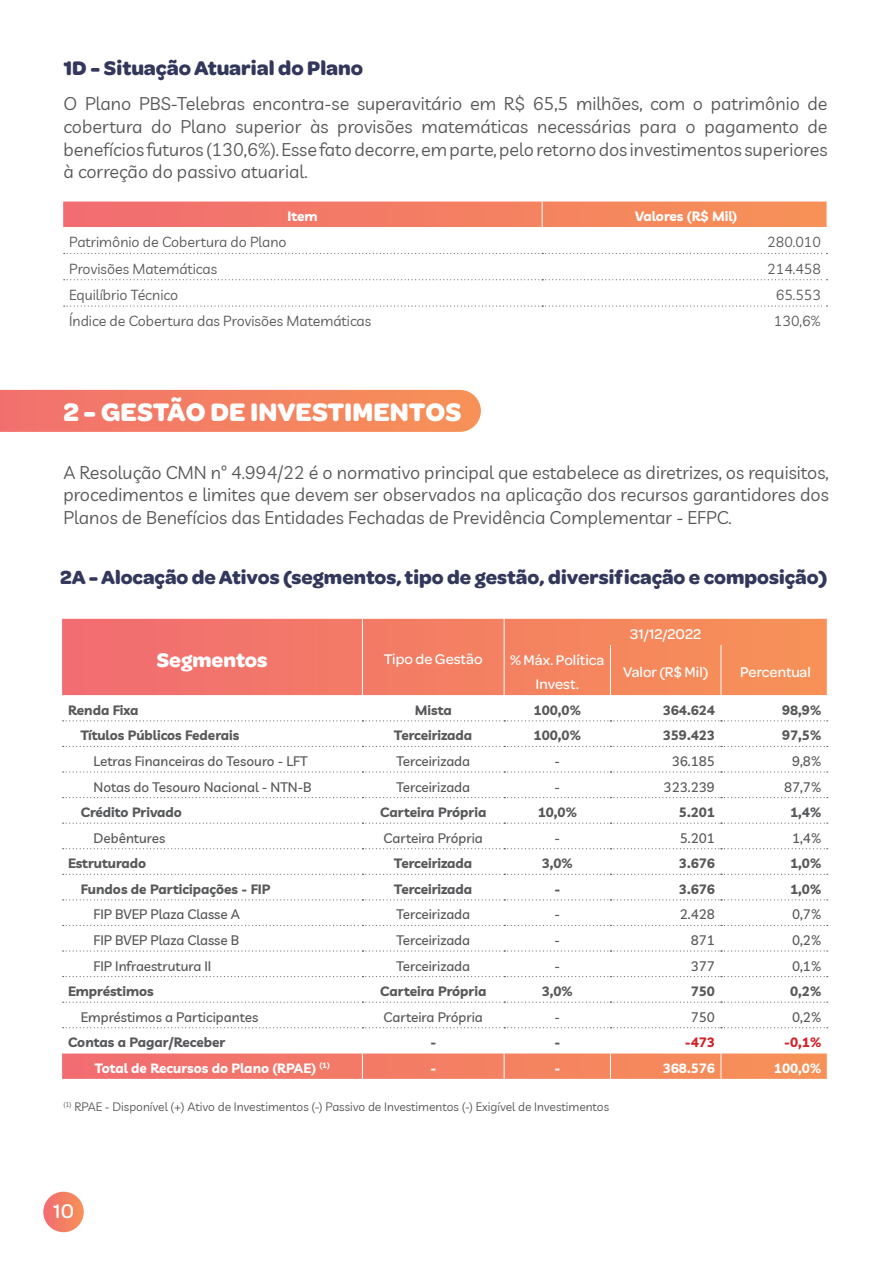
<style>
.page{position:relative;width:893px;height:1263px;background:#fff}
.page>*{position:absolute;margin:0;border:0;box-sizing:border-box;transform-origin:0 0}
.Mensagem{font:700 27px "Omnes Georgian";color:#fff}
.Mensagem-2{font:700 21px "Omnes Georgian";color:#32375b}
.Título_Tabela{font:700 21px "Omnes Georgian";color:#fff}
.t1{font:500 21px "Omnes Georgian";color:#fff}
.Mensagem-3{font:700 20.25px "Omnes Georgian";color:#32375b}
.Texto_Corrido{font:18px/22.5px "Livvic";color:#57585a;text-align:justify}
.Título_Tabela-2{font:500 15px/24px "Omnes Georgian";color:#fff;text-align:center}
.Texto_Tabela{font:14.25px "Livvic";color:#57585a}
.Texto_Tabela-2{font:500 13.5px "Livvic";color:#57585a}
.Texto_Tabela-3{font:700 13.5px "Livvic";color:#57585a}
.Título_Tabela-3{font:700 13.5px "Livvic";color:#fff}
.Texto_Tabela-4{font:700 13.5px "Livvic";color:#d32026}
.Texto_Corrido-2{font:12px "Livvic";color:#57585a}
</style>
<div class="page">
<div style="left:43px;top:1192px;width:41px;height:40px;background:linear-gradient(to right,#f26f74,#f69259);border-radius:50%"></div>
<svg style="left:0;top:390px;width:481px;height:42px;background:#f48264"></svg>
<svg style="left:62px;top:619px;width:765px;height:460px;background:#f37f64"></svg>
<svg style="left:362px;top:619px;width:1px;height:26px"></svg>
<hr style="left:362px;top:645px;width:1px;height:50px;background:#fff">
<svg style="left:504px;top:619px;width:1px;height:26px"></svg>
<hr style="left:504px;top:645px;width:1px;height:50px;background:#fff">
<hr style="left:610px;top:645px;width:1px;height:50px;background:#fff">
<hr style="left:721px;top:645px;width:1px;height:50px;background:#fff">
<svg style="left:63px;top:695px;width:765px;height:384px"></svg>
<svg style="left:64px;top:253px;width:763px;height:1px"></svg>
<svg style="left:64px;top:279px;width:763px;height:1px"></svg>
<svg style="left:64px;top:305px;width:763px;height:2px"></svg>
<svg style="left:63px;top:202px;width:764px;height:25px;background:#f37e63"></svg>
<p class="Mensagem-2" style="left:64px;top:53px;width:301px">1D - Situação Atuarial do Plano</p>
<p class="Texto_Corrido" style="left:64px;top:92px;width:766px">O Plano PBS-Telebras encontra-se superavitário em R$ 65,5 milhões, com o patrimônio de cobertura do Plano superior às provisões matemáticas necessárias para o pagamento de benefícios futuros (130,6%). Esse fato decorre, em parte, pelo retorno dos investimentos superiores à correção do passivo atuarial.</p>
<p class="Título_Tabela-3" style="left:288px;top:206px;width:32px">Item</p>
<p class="Título_Tabela-3" style="left:635px;top:206px;width:104px">Valores (R$ Mil)</p>
<p class="Texto_Tabela" style="left:69px;top:232px;width:219px">Patrimônio de Cobertura do Plano</p>
<p class="Texto_Tabela" style="left:767px;top:232px;width:55px">280.010</p>
<p class="Texto_Tabela" style="left:69px;top:258px;width:150px">Provisões Matemáticas</p>
<p class="Texto_Tabela" style="left:767px;top:258px;width:55px">214.458</p>
<p class="Texto_Tabela" style="left:69px;top:284px;width:111px">Equilíbrio Técnico</p>
<p class="Texto_Tabela" style="left:776px;top:284px;width:47px">65.553</p>
<p class="Texto_Tabela" style="left:69px;top:311px;width:304px">Índice de Cobertura das Provisões Matemáticas</p>
<p class="Texto_Tabela" style="left:774px;top:311px;width:49px">130,6%</p>
<p class="Mensagem" style="left:63px;top:393px;width:399px">2 - GESTÃO DE INVESTIMENTOS</p>
<p class="Texto_Corrido" style="left:63px;top:460px;width:767px">A Resolução CMN nº 4.994/22 é o normativo principal que estabelece as diretrizes, os requisitos, procedimentos e limites que devem ser observados na aplicação dos recursos garantidores dos Planos de Benefícios das Entidades Fechadas de Previdência Complementar - EFPC.</p>
<p class="Mensagem-3" style="left:60px;top:563px;width:769px">2A - Alocação de Ativos (segmentos, tipo de gestão, diversificação e composição)</p>
<p class="Título_Tabela" style="left:157px;top:645px;width:112px">Segmentos</p>
<p class="Título_Tabela-2" style="left:384px;top:646px;width:100px">Tipo de Gestão</p>
<p class="Título_Tabela-2" style="left:630px;top:621px;width:72px">31/12/2022</p>
<p class="Título_Tabela-2" style="left:510px;top:647px;width:96px">% Máx. Política<br>Invest.</p>
<p class="Título_Tabela-2" style="left:623px;top:659px;width:87px">Valor (R$ Mil)</p>
<p class="Título_Tabela-2" style="left:740px;top:659px;width:72px">Percentual</p>
<p class="Texto_Tabela-3" style="left:68px;top:699px;width:72px">Renda Fixa</p>
<p class="Texto_Tabela-3" style="left:415px;top:699px;width:38px">Mista</p>
<p class="Texto_Tabela-3" style="left:534px;top:699px;width:49px">100,0%</p>
<p class="Texto_Tabela-3" style="left:663px;top:699px;width:54px">364.624</p>
<p class="Texto_Tabela-3" style="left:782px;top:699px;width:41px">98,9%</p>
<p class="Texto_Tabela-3" style="left:81px;top:725px;width:160px">Títulos Públicos Federais</p>
<p class="Texto_Tabela-3" style="left:394px;top:725px;width:79px">Terceirizada</p>
<p class="Texto_Tabela-3" style="left:534px;top:725px;width:49px">100,0%</p>
<p class="Texto_Tabela-3" style="left:663px;top:725px;width:54px">359.423</p>
<p class="Texto_Tabela-3" style="left:782px;top:725px;width:41px">97,5%</p>
<p class="Texto_Tabela-2" style="left:94px;top:751px;width:216px">Letras Financeiras do Tesouro - LFT</p>
<p class="Texto_Tabela-2" style="left:396px;top:751px;width:75px">Terceirizada</p>
<p class="Texto_Tabela-2" style="left:555px;top:751px;width:7px">-</p>
<p class="Texto_Tabela-2" style="left:672px;top:751px;width:45px">36.185</p>
<p class="Texto_Tabela-2" style="left:792px;top:751px;width:31px">9,8%</p>
<p class="Texto_Tabela-2" style="left:94px;top:777px;width:219px">Notas do Tesouro Nacional - NTN-B</p>
<p class="Texto_Tabela-2" style="left:396px;top:777px;width:75px">Terceirizada</p>
<p class="Texto_Tabela-2" style="left:555px;top:777px;width:7px">-</p>
<p class="Texto_Tabela-2" style="left:664px;top:777px;width:53px">323.239</p>
<p class="Texto_Tabela-2" style="left:784px;top:777px;width:39px">87,7%</p>
<p class="Texto_Tabela-3" style="left:81px;top:802px;width:103px">Crédito Privado</p>
<p class="Texto_Tabela-3" style="left:380px;top:802px;width:108px">Carteira Própria</p>
<p class="Texto_Tabela-3" style="left:538px;top:802px;width:41px">10,0%</p>
<p class="Texto_Tabela-3" style="left:679px;top:802px;width:38px">5.201</p>
<p class="Texto_Tabela-3" style="left:790px;top:802px;width:33px">1,4%</p>
<p class="Texto_Tabela-2" style="left:94px;top:828px;width:73px">Debêntures</p>
<p class="Texto_Tabela-2" style="left:384px;top:828px;width:101px">Carteira Própria</p>
<p class="Texto_Tabela-2" style="left:555px;top:828px;width:7px">-</p>
<p class="Texto_Tabela-2" style="left:680px;top:828px;width:37px">5.201</p>
<p class="Texto_Tabela-2" style="left:792px;top:828px;width:31px">1,4%</p>
<p class="Texto_Tabela-3" style="left:68px;top:853px;width:80px">Estruturado</p>
<p class="Texto_Tabela-3" style="left:394px;top:853px;width:79px">Terceirizada</p>
<p class="Texto_Tabela-3" style="left:542px;top:853px;width:33px">3,0%</p>
<p class="Texto_Tabela-3" style="left:679px;top:853px;width:38px">3.676</p>
<p class="Texto_Tabela-3" style="left:790px;top:853px;width:33px">1,0%</p>
<p class="Texto_Tabela-3" style="left:81px;top:878px;width:191px">Fundos de Participações - FIP</p>
<p class="Texto_Tabela-3" style="left:394px;top:878px;width:79px">Terceirizada</p>
<p class="Texto_Tabela-3" style="left:554px;top:878px;width:7px">-</p>
<p class="Texto_Tabela-3" style="left:679px;top:878px;width:38px">3.676</p>
<p class="Texto_Tabela-3" style="left:790px;top:878px;width:33px">1,0%</p>
<p class="Texto_Tabela-2" style="left:94px;top:904px;width:148px">FIP BVEP Plaza Classe A</p>
<p class="Texto_Tabela-2" style="left:396px;top:904px;width:75px">Terceirizada</p>
<p class="Texto_Tabela-2" style="left:555px;top:904px;width:7px">-</p>
<p class="Texto_Tabela-2" style="left:680px;top:904px;width:37px">2.428</p>
<p class="Texto_Tabela-2" style="left:792px;top:904px;width:31px">0,7%</p>
<p class="Texto_Tabela-2" style="left:94px;top:930px;width:147px">FIP BVEP Plaza Classe B</p>
<p class="Texto_Tabela-2" style="left:396px;top:930px;width:75px">Terceirizada</p>
<p class="Texto_Tabela-2" style="left:555px;top:930px;width:7px">-</p>
<p class="Texto_Tabela-2" style="left:691px;top:930px;width:26px">871</p>
<p class="Texto_Tabela-2" style="left:792px;top:930px;width:31px">0,2%</p>
<p class="Texto_Tabela-2" style="left:94px;top:956px;width:119px">FIP Infraestrutura II</p>
<p class="Texto_Tabela-2" style="left:396px;top:956px;width:75px">Terceirizada</p>
<p class="Texto_Tabela-2" style="left:555px;top:956px;width:7px">-</p>
<p class="Texto_Tabela-2" style="left:691px;top:956px;width:26px">377</p>
<p class="Texto_Tabela-2" style="left:792px;top:956px;width:31px">0,1%</p>
<p class="Texto_Tabela-3" style="left:68px;top:981px;width:87px">Empréstimos</p>
<p class="Texto_Tabela-3" style="left:380px;top:981px;width:108px">Carteira Própria</p>
<p class="Texto_Tabela-3" style="left:542px;top:981px;width:33px">3,0%</p>
<p class="Texto_Tabela-3" style="left:691px;top:981px;width:26px">750</p>
<p class="Texto_Tabela-3" style="left:790px;top:981px;width:33px">0,2%</p>
<p class="Texto_Tabela-2" style="left:81px;top:1007px;width:179px">Empréstimos a Participantes</p>
<p class="Texto_Tabela-2" style="left:384px;top:1007px;width:101px">Carteira Própria</p>
<p class="Texto_Tabela-2" style="left:555px;top:1007px;width:7px">-</p>
<p class="Texto_Tabela-2" style="left:691px;top:1007px;width:26px">750</p>
<p class="Texto_Tabela-2" style="left:792px;top:1007px;width:31px">0,2%</p>
<p class="Texto_Tabela-3" style="left:68px;top:1032px;width:159px">Contas a Pagar/Receber</p>
<p class="Texto_Tabela-3" style="left:430px;top:1032px;width:7px">-</p>
<p class="Texto_Tabela-3" style="left:554px;top:1032px;width:7px">-</p>
<p class="Texto_Tabela-4" style="left:685px;top:1032px;width:32px">-473</p>
<p class="Texto_Tabela-4" style="left:784px;top:1032px;width:39px">-0,1%</p>
<p class="Título_Tabela-3" style="left:95px;top:1057px;width:237px">Total de Recursos do Plano (RPAE) <sup>(1)</sup></p>
<p class="Título_Tabela-3" style="left:430px;top:1057px;width:7px">-</p>
<p class="Título_Tabela-3" style="left:554px;top:1057px;width:7px">-</p>
<p class="Título_Tabela-3" style="left:663px;top:1057px;width:54px">368.576</p>
<p class="Título_Tabela-3" style="left:774px;top:1057px;width:49px">100,0%</p>
<p class="Texto_Corrido-2" style="left:63px;top:1098px;width:547px"><sup>(1)</sup> RPAE - Disponível (+) Ativo de Investimentos (-) Passivo de Investimentos (-) Exigível de Investimentos</p>
<p class="t1" style="left:53px;top:1197px;width:23px">10</p>
</div>
